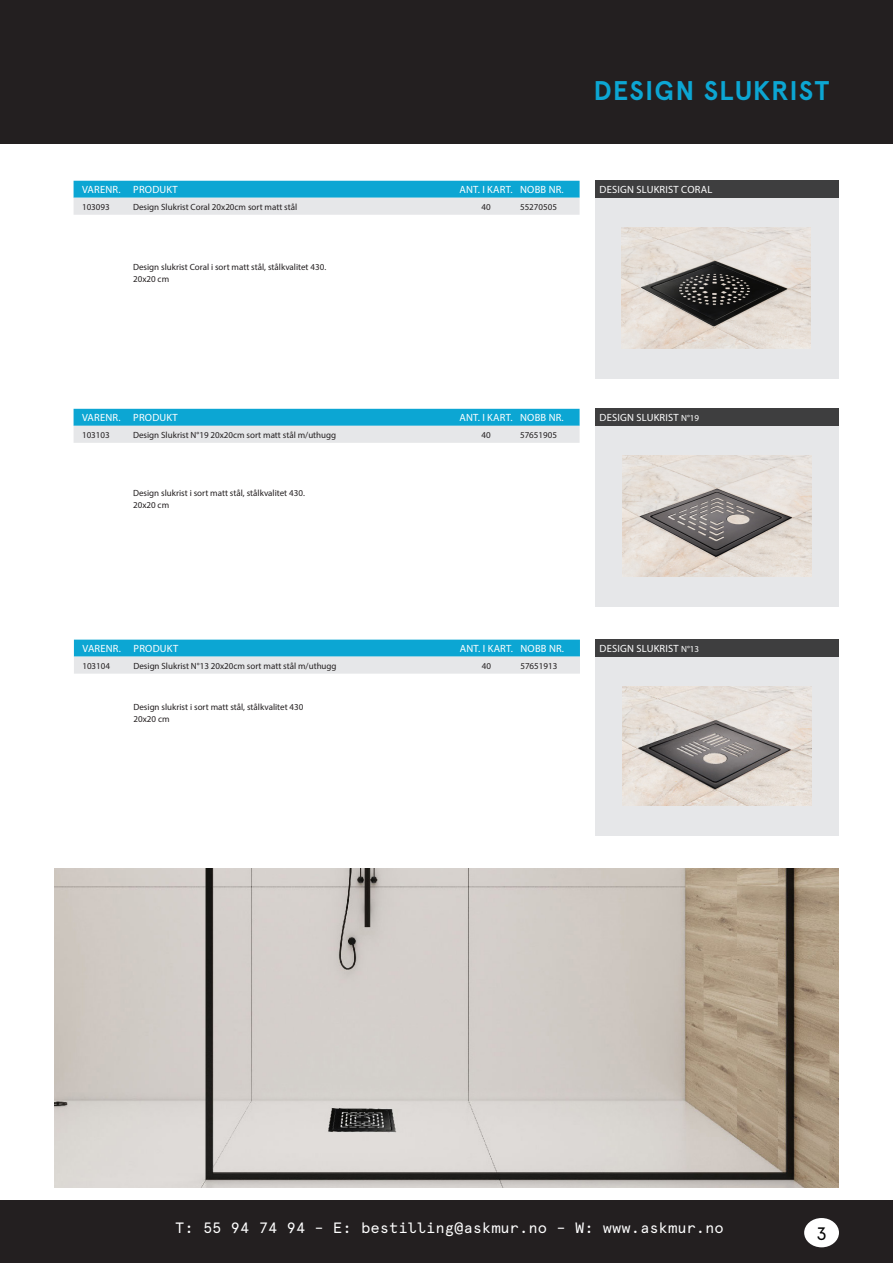
<style>
.page{position:relative;width:893px;height:1263px;background:#fff}
.page>*{position:absolute;margin:0;border:0;box-sizing:border-box;transform-origin:0 0}
.Overskrift_innhold{font:700 27px "Apercu";letter-spacing:.04em;color:#0ca6d3}
.t1{font:18px "Apercu Mono";color:#000}
.t2{font:15px "Apercu Mono";color:#fff}
.Tabell_overskrift_fø{font:10.5px "Myriad Pro";letter-spacing:.02em;color:#fff}
.Overskrift_produktbi{font:10.5px "Myriad Pro";letter-spacing:.02em;color:#fff}
.Tabell_brødtekst{font:9px "Myriad Pro";color:#231f20}
.s1{font-size:9px}
</style>
<div class="page">
<div style="left:0;top:0;width:13px;height:144px;background:#231f20"></div>
<div style="left:9px;top:1px;width:884px;height:143px;background:#231f20"></div>
<div style="left:595px;top:198px;width:244px;height:180px;background:#e6e7e9"></div>
<div style="left:595px;top:181px;width:244px;height:17px;background:#3e3e3f"></div>
<svg style="left:74px;top:181px;width:506px;height:34px;background:#7cc7de"></svg>
<div style="left:595px;top:426px;width:244px;height:180px;background:#e6e7e9"></div>
<div style="left:595px;top:409px;width:244px;height:17px;background:#3e3e3f"></div>
<svg style="left:74px;top:409px;width:506px;height:34px;background:#7bc7de"></svg>
<div style="left:0;top:1200px;width:893px;height:63px;background:#231f20"></div>
<svg style="left:74px;top:640px;width:506px;height:34px;background:#7dc7de"></svg>
<div style="left:595px;top:655px;width:244px;height:181px;background:#e6e7e9"></div>
<div style="left:595px;top:640px;width:244px;height:17px;background:#3e3e3f"></div>
<div style="left:804px;top:1218px;width:35px;height:29px;background:#fff;border-radius:50%"></div>
<img style="left:621px;top:227px;width:189px;height:122px">
<img style="left:623px;top:455px;width:188px;height:122px">
<img style="left:623px;top:687px;width:188px;height:118px">
<img style="left:54px;top:868px;width:785px;height:319px">
<p class="Overskrift_innhold" style="left:593px;top:75px;width:237px">DESIGN SLUKRIST</p>
<p class="Tabell_overskrift_fø" style="left:82px;top:183px;width:40px">VARENR.</p>
<p class="Tabell_overskrift_fø" style="left:133px;top:183px;width:46px">PRODUKT</p>
<p class="Tabell_overskrift_fø" style="left:459px;top:183px;width:55px">ANT. I KART.</p>
<p class="Tabell_overskrift_fø" style="left:520px;top:183px;width:45px">NOBB NR.</p>
<p class="Overskrift_produktbi" style="left:599px;top:183px;width:114px">DESIGN SLUKRIST CORAL</p>
<p class="Tabell_brødtekst" style="left:82px;top:201px;width:29px">103093</p>
<p class="Tabell_brødtekst" style="left:133px;top:201px;width:166px">Design Slukrist Coral 20x20cm sort matt stål</p>
<p class="Tabell_brødtekst" style="left:481px;top:201px;width:11px">40</p>
<p class="Tabell_brødtekst" style="left:520px;top:201px;width:38px">55270505</p>
<p class="Tabell_brødtekst" style="left:133px;top:261px;width:195px">Design slukrist Coral i sort matt stål, stålkvalitet 430.</p>
<p class="Tabell_brødtekst" style="left:133px;top:273px;width:38px">20x20 cm</p>
<p class="Tabell_overskrift_fø" style="left:82px;top:411px;width:40px">VARENR.</p>
<p class="Tabell_overskrift_fø" style="left:133px;top:411px;width:46px">PRODUKT</p>
<p class="Tabell_overskrift_fø" style="left:459px;top:411px;width:55px">ANT. I KART.</p>
<p class="Tabell_overskrift_fø" style="left:520px;top:411px;width:45px">NOBB NR.</p>
<p class="Overskrift_produktbi" style="left:599px;top:411px;width:101px">DESIGN SLUKRIST <span class="s1">N°19</span></p>
<p class="Tabell_brødtekst" style="left:82px;top:429px;width:29px">103103</p>
<p class="Tabell_brødtekst" style="left:133px;top:429px;width:205px">Design Slukrist N°19 20x20cm sort matt stål m/uthugg</p>
<p class="Tabell_brødtekst" style="left:481px;top:429px;width:11px">40</p>
<p class="Tabell_brødtekst" style="left:520px;top:429px;width:38px">57651905</p>
<p class="Tabell_brødtekst" style="left:133px;top:488px;width:173px">Design slukrist i sort matt stål, stålkvalitet 430.</p>
<p class="Tabell_brødtekst" style="left:133px;top:500px;width:38px">20x20 cm</p>
<p class="Tabell_overskrift_fø" style="left:83px;top:642px;width:40px">VARENR.</p>
<p class="Tabell_overskrift_fø" style="left:134px;top:642px;width:46px">PRODUKT</p>
<p class="Tabell_overskrift_fø" style="left:460px;top:642px;width:55px">ANT. I KART.</p>
<p class="Tabell_overskrift_fø" style="left:520px;top:642px;width:45px">NOBB NR.</p>
<p class="Tabell_brødtekst" style="left:82px;top:660px;width:29px">103104</p>
<p class="Tabell_brødtekst" style="left:133px;top:660px;width:205px">Design Slukrist N°13 20x20cm sort matt stål m/uthugg</p>
<p class="Tabell_brødtekst" style="left:482px;top:660px;width:11px">40</p>
<p class="Tabell_brødtekst" style="left:520px;top:660px;width:38px">57651913</p>
<p class="Tabell_brødtekst" style="left:133px;top:702px;width:171px">Design slukrist i sort matt stål, stålkvalitet 430</p>
<p class="Tabell_brødtekst" style="left:133px;top:714px;width:38px">20x20 cm</p>
<p class="Overskrift_produktbi" style="left:599px;top:642px;width:101px">DESIGN SLUKRIST <span class="s1">N°13</span></p>
<p class="t2" style="left:175px;top:1218px;width:550px">T: 55 94 74 94 – E: bestilling@askmur.no – W: www.askmur.no</p>
<p class="t1" style="left:816px;top:1223px;width:13px">3</p>
</div>
